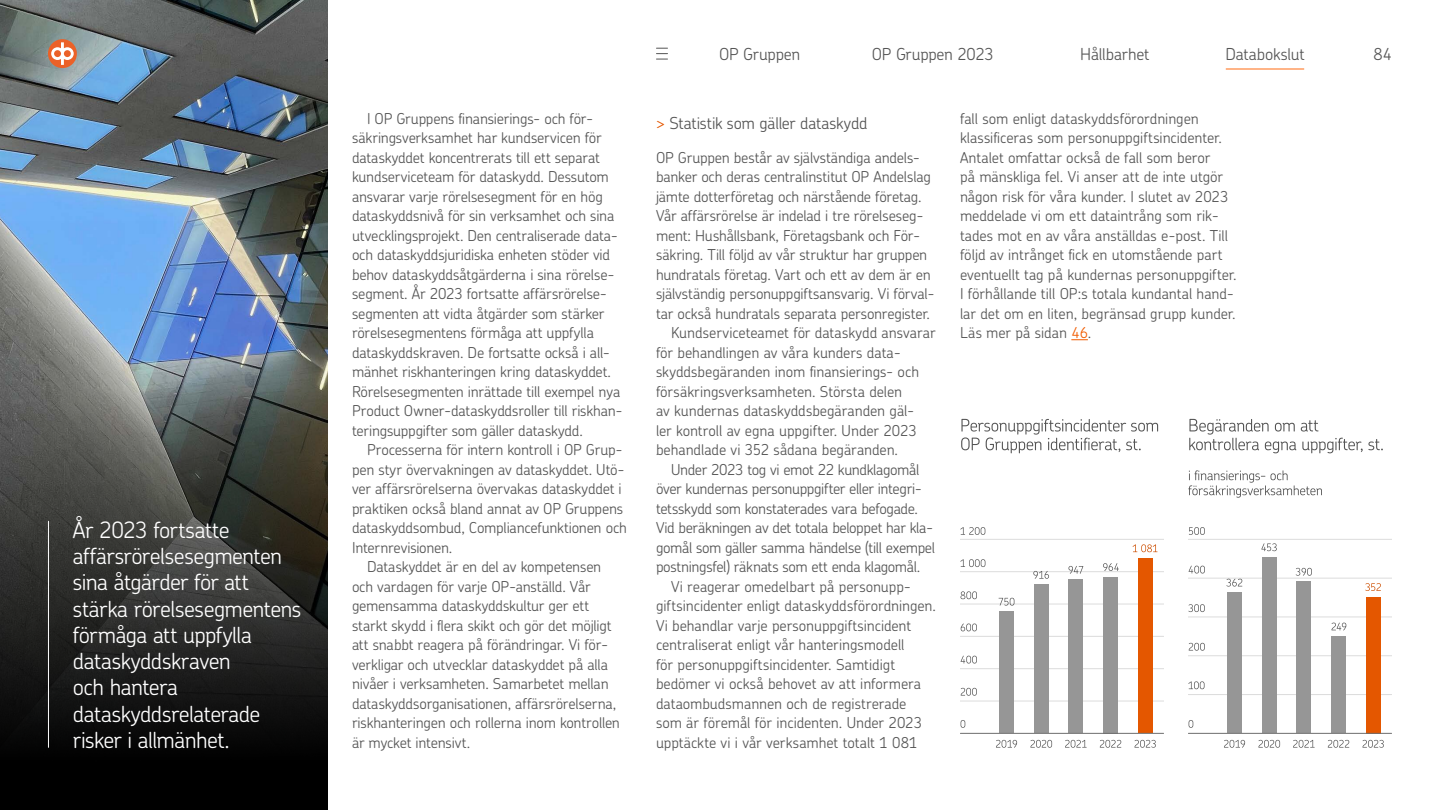
<style>
.page{position:relative;width:1440px;height:810px;background:#fff}
.page>*{position:absolute;margin:0;border:0;box-sizing:border-box;transform-origin:0 0}
.t1{font:300 22.5px/26.2px "OP Chevin Pro";letter-spacing:-.025em;color:#fff}
.OP_subheader_2_2023{font:300 16.5px "OP Chevin Pro";letter-spacing:-.015em;color:#545454}
.OP_body_indent_2023{font:300 15px/19.5px "OP Chevin Pro";letter-spacing:-.01em;color:#545454}
.OP_body_2023{font:300 15px/19.5px "OP Chevin Pro";letter-spacing:-.015em;color:#545454}
.s1{color:#e45700}
.s2{color:#f15c00}
</style>
<div class="page">
<img style="left:0;top:0;width:328px;height:221px">
<svg style="left:0;top:221px;width:328px;height:589px;background:#404850"></svg>
<svg style="left:1071px;top:339px;width:17px;height:1px"></svg>
<hr style="left:960px;top:701px;width:204px;height:1px;background:#dcdcdc">
<hr style="left:960px;top:669px;width:204px;height:1px;background:#dcdcdc">
<hr style="left:960px;top:636px;width:204px;height:1px;background:#dcdcdc">
<hr style="left:960px;top:604px;width:204px;height:1px;background:#dcdcdc">
<hr style="left:960px;top:539px;width:204px;height:1px;background:#dcdcdc">
<hr style="left:960px;top:572px;width:204px;height:1px;background:#dcdcdc">
<div style="left:1104px;top:577px;width:14px;height:156px;background:#969696"></div>
<div style="left:1069px;top:580px;width:14px;height:153px;background:#969696"></div>
<div style="left:1034px;top:585px;width:14px;height:148px;background:#969696"></div>
<div style="left:999px;top:612px;width:15px;height:121px;background:#969696"></div>
<div style="left:1138px;top:558px;width:14px;height:175px;background:#e45700"></div>
<svg style="left:996px;top:740px;width:21px;height:8px"></svg>
<svg style="left:1030px;top:740px;width:22px;height:8px"></svg>
<svg style="left:1065px;top:740px;width:22px;height:8px"></svg>
<svg style="left:1100px;top:740px;width:21px;height:8px"></svg>
<svg style="left:1134px;top:740px;width:22px;height:8px"></svg>
<svg style="left:961px;top:419px;width:197px;height:34px"></svg>
<svg style="left:960px;top:527px;width:25px;height:8px"></svg>
<svg style="left:960px;top:559px;width:25px;height:8px"></svg>
<svg style="left:960px;top:591px;width:17px;height:8px"></svg>
<svg style="left:961px;top:624px;width:16px;height:7px"></svg>
<svg style="left:961px;top:656px;width:16px;height:8px"></svg>
<svg style="left:961px;top:688px;width:16px;height:8px"></svg>
<svg style="left:961px;top:720px;width:4px;height:8px"></svg>
<svg style="left:999px;top:598px;width:15px;height:8px"></svg>
<svg style="left:1033px;top:571px;width:16px;height:8px"></svg>
<svg style="left:1069px;top:566px;width:14px;height:8px"></svg>
<svg style="left:1103px;top:563px;width:16px;height:8px"></svg>
<svg style="left:1133px;top:544px;width:25px;height:8px"></svg>
<hr style="left:960px;top:733px;width:204px;height:1px;background:#6e6e6e">
<hr style="left:1188px;top:694px;width:204px;height:1px;background:#dcdcdc">
<hr style="left:1188px;top:656px;width:204px;height:1px;background:#dcdcdc">
<hr style="left:1188px;top:617px;width:204px;height:1px;background:#dcdcdc">
<hr style="left:1188px;top:578px;width:204px;height:1px;background:#dcdcdc">
<hr style="left:1188px;top:539px;width:204px;height:1px;background:#dcdcdc">
<svg style="left:1226px;top:579px;width:16px;height:8px"></svg>
<svg style="left:1261px;top:543px;width:16px;height:8px"></svg>
<svg style="left:1296px;top:568px;width:16px;height:8px"></svg>
<svg style="left:1331px;top:623px;width:15px;height:7px"></svg>
<div style="left:1332px;top:636px;width:14px;height:97px;background:#969696"></div>
<div style="left:1297px;top:582px;width:14px;height:151px;background:#969696"></div>
<div style="left:1262px;top:557px;width:14px;height:176px;background:#969696"></div>
<div style="left:1227px;top:592px;width:15px;height:141px;background:#969696"></div>
<svg style="left:1189px;top:527px;width:16px;height:8px"></svg>
<svg style="left:1189px;top:566px;width:16px;height:8px"></svg>
<svg style="left:1188px;top:604px;width:17px;height:8px"></svg>
<svg style="left:1189px;top:643px;width:16px;height:8px"></svg>
<svg style="left:1188px;top:681px;width:17px;height:8px"></svg>
<svg style="left:1189px;top:720px;width:4px;height:8px"></svg>
<svg style="left:1365px;top:583px;width:16px;height:8px"></svg>
<div style="left:1366px;top:597px;width:14px;height:136px;background:#e45700"></div>
<svg style="left:1224px;top:740px;width:21px;height:8px"></svg>
<svg style="left:1258px;top:740px;width:22px;height:8px"></svg>
<svg style="left:1293px;top:740px;width:22px;height:8px"></svg>
<svg style="left:1328px;top:740px;width:21px;height:8px"></svg>
<svg style="left:1362px;top:740px;width:22px;height:8px"></svg>
<svg style="left:1189px;top:419px;width:194px;height:34px"></svg>
<svg style="left:1188px;top:470px;width:134px;height:28px"></svg>
<hr style="left:1188px;top:733px;width:204px;height:1px;background:#6e6e6e">
<hr style="left:48px;top:521px;width:1px;height:226px;background:#fff">
<svg style="left:656px;top:48px;width:12px;height:12px"></svg>
<div style="left:48px;top:39px;width:29px;height:29px;background:#eb6128;border-radius:50%"></div>
<svg style="left:51px;top:42px;width:23px;height:23px"></svg>
<hr style="left:1226px;top:69px;width:78px;height:1px;background:#ff6a10">
<h1 class="t1" style="left:73px;top:516px;width:230px">År 2023 fortsatte affärsrörelsesegmenten sina åtgärder för att stärka rörelsesegmentens förmåga att uppfylla dataskyddskraven<br>och hantera dataskyddsrelaterade risker i allmänhet.</h1>
<p class="OP_body_indent_2023" style="left:352px;top:108px;width:272px;text-indent:15px">I OP Gruppens finansierings- och för&shy;säkringsverksamhet har kundservicen för dataskyddet koncentrerats till ett separat kundserviceteam för dataskydd. Dessutom ansvarar varje rörelsesegment för en hög dataskyddsnivå för sin verksamhet och sina utvecklingsprojekt. Den centraliserade data&shy;och dataskyddsjuridiska enheten stöder vid behov dataskyddsåtgärderna i sina rörelse&shy;segment. År 2023 fortsatte affärsrörelse&shy;segmenten att vidta åtgärder som stärker rörelsesegmentens förmåga att uppfylla dataskyddskraven. De fortsatte också i all&shy;mänhet riskhanteringen kring dataskyddet.<br>Rörelsesegmenten inrättade till exempel nya Product Owner-dataskyddsroller till riskhan&shy;teringsuppgifter som gäller dataskydd.</p>
<p class="OP_body_indent_2023" style="left:352px;top:440px;width:276px;text-indent:15px">Processerna för intern kontroll i OP Grup&shy;pen styr övervakningen av dataskyddet. Utö&shy;ver affärsrörelserna övervakas dataskyddet i praktiken också bland annat av OP Gruppens dataskyddsombud, Compliancefunktionen och Internrevisionen.</p>
<p class="OP_body_indent_2023" style="left:352px;top:557px;width:269px;text-indent:15px">Dataskyddet är en del av kompetensen och vardagen för varje OP-anställd. Vår gemensamma dataskyddskultur ger ett starkt skydd i flera skikt och gör det möjligt att snabbt reagera på förändringar. Vi för&shy;verkligar och utvecklar dataskyddet på alla nivåer i verksamheten. Samarbetet mellan dataskyddsorganisationen, affärsrörelserna, riskhanteringen och rollerna inom kontrollen är mycket intensivt.</p>
<p class="OP_subheader_2_2023" style="left:719px;top:43px;width:83px">OP Gruppen</p>
<p class="OP_subheader_2_2023" style="left:872px;top:43px;width:123px">OP Gruppen 2023</p>
<p class="OP_subheader_2_2023" style="left:1080px;top:43px;width:71px">Hållbarhet</p>
<p class="OP_subheader_2_2023" style="left:1225px;top:43px;width:81px">Databokslut</p>
<p class="OP_subheader_2_2023" style="left:1373px;top:43px;width:20px">84</p>
<h3 class="OP_subheader_2_2023" style="left:656px;top:112px;width:213px"><span class="s1">&gt;</span> Statistik som gäller dataskydd</h3>
<p class="OP_body_2023" style="left:656px;top:147px;width:280px">OP Gruppen består av självständiga andels&shy;banker och deras centralinstitut OP Andelslag jämte dotterföretag och närstående företag.<br>Vår affärsrörelse är indelad i tre rörelseseg&shy;ment: Hushållsbank, Företagsbank och För&shy;säkring. Till följd av vår struktur har gruppen hundratals företag. Vart och ett av dem är en självständig personuppgiftsansvarig. Vi förval&shy;tar också hundratals separata personregister.</p>
<p class="OP_body_indent_2023" style="left:656px;top:323px;width:281px;text-indent:15px">Kundserviceteamet för dataskydd ansvarar för behandlingen av våra kunders data&shy;skyddsbegäranden inom finansierings- och försäkringsverksamheten. Största delen<br>av kundernas dataskyddsbegäranden gäl-<br>ler kontroll av egna uppgifter. Under 2023 behandlade vi 352 sådana begäranden.</p>
<p class="OP_body_indent_2023" style="left:656px;top:459px;width:281px;text-indent:15px">Under 2023 tog vi emot 22 kundklagomål över kundernas personuppgifter eller integri&shy;tetsskydd som konstaterades vara befogade.<br>Vid beräkningen av det totala beloppet har kla&shy;gomål som gäller samma händelse (till exempel postningsfel) räknats som ett enda klagomål.</p>
<p class="OP_body_indent_2023" style="left:656px;top:576px;width:281px;text-indent:15px">Vi reagerar omedelbart på personupp&shy;giftsincidenter enligt dataskyddsförordningen.<br>Vi behandlar varje personuppgiftsincident centraliserat enligt vår hanteringsmodell<br>för personuppgiftsincidenter. Samtidigt bedömer vi också behovet av att informera dataombudsmannen och de registrerade som är föremål för incidenten. Under 2023 upptäckte vi i vår verksamhet totalt 1 081</p>
<p class="OP_body_indent_2023" style="left:960px;top:108px;width:278px">fall som enligt dataskyddsförordningen klassificeras som personuppgiftsincidenter.<br>Antalet omfattar också de fall som beror<br>på mänskliga fel. Vi anser att de inte utgör någon risk för våra kunder. I slutet av 2023 meddelade vi om ett dataintrång som rik&shy;tades mot en av våra anställdas e-post. Till följd av intrånget fick en utomstående part eventuellt tag på kundernas personuppgifter.<br>I förhållande till OP:s totala kundantal hand&shy;lar det om en liten, begränsad grupp kunder.<br>Läs mer på sidan <span class="s2">46</span>.</p>
</div>
